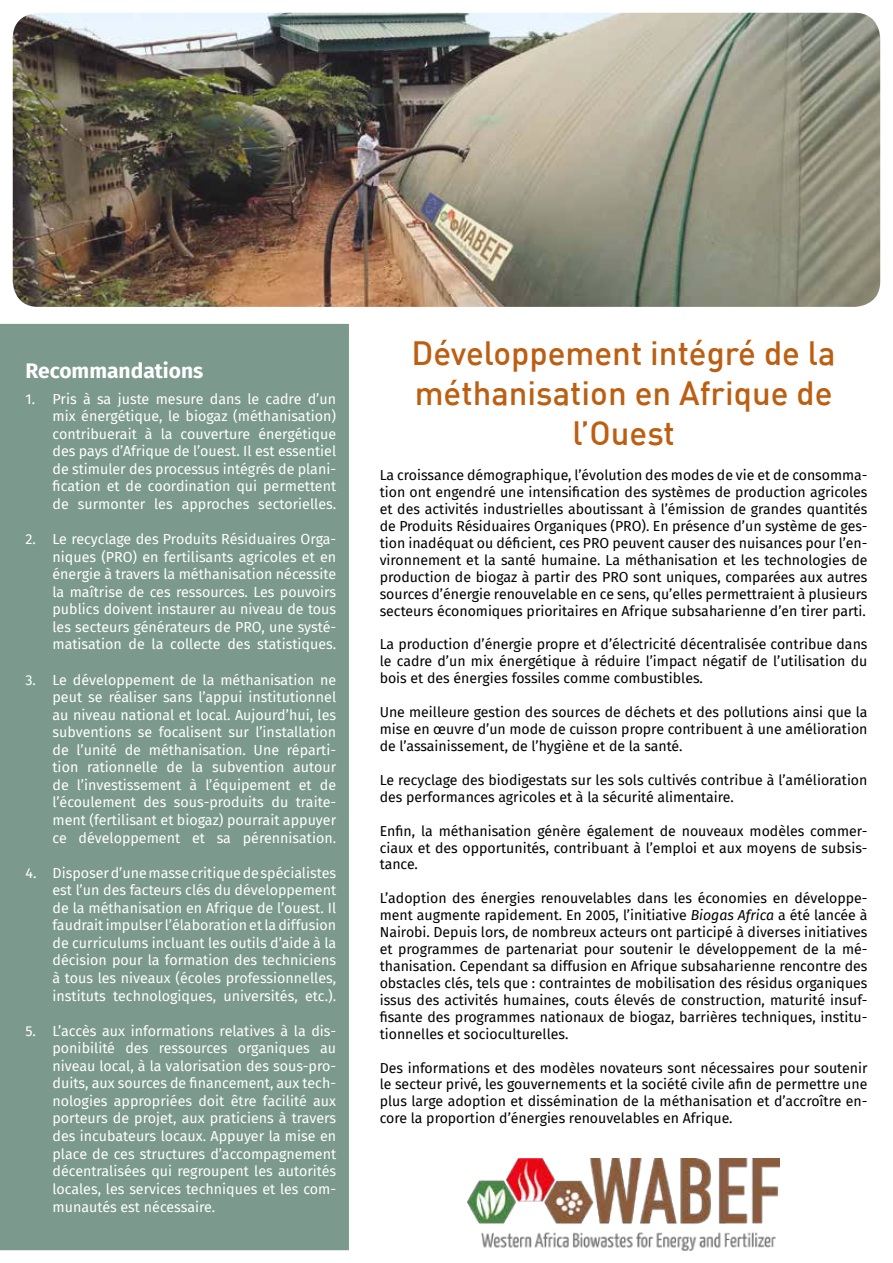
<style>
.page{position:relative;width:893px;height:1263px;background:#fff}
.page>*{position:absolute;margin:0;border:0;box-sizing:border-box;transform-origin:0 0}
.t1{font:500 33px/39.6px "DIN";color:#bc5f12;text-align:center}
.t2{font:700 21px "Fira Sans";color:#fff}
.t3{font:14.25px/17.5px "Fira Sans";color:#fff;text-align:justify}
.t4{font:14.1px/17px "Fira Sans";color:#000;text-align:justify}
.s1{font-style:italic}
</style>
<div class="page">
<div style="left:0;top:324px;width:349px;height:926px;background:#7b998d"></div>
<img style="left:13px;top:13px;width:867px;height:294px">
<img style="left:468px;top:1159px;width:311px;height:91px">
<h2 class="t2" style="left:26px;top:352px;width:179px">Recommandations</h2>
<p class="t3" style="left:53px;top:389px;width:285px;text-indent:-27px">1. Pris à sa juste mesure dans le cadre d’un mix énergétique, le biogaz (méthanisation) contribuerait à la couverture énergétique des pays d’Afrique de l’ouest. Il est essentiel de stimuler des processus intégrés de plani&shy;fication et de coordination qui permettent de surmonter les approches sectorielles.</p>
<p class="t3" style="left:53px;top:530px;width:285px;text-indent:-27px">2. Le recyclage des Produits Résiduaires Orga&shy;niques (PRO) en fertilisants agricoles et en énergie à travers la méthanisation nécessite la maîtrise de ces ressources. Les pouvoirs publics doivent instaurer au niveau de tous les secteurs générateurs de PRO, une systé&shy;matisation de la collecte des statistiques.</p>
<p class="t3" style="left:53px;top:670px;width:285px;text-indent:-27px">3. Le développement de la méthanisation ne peut se réaliser sans l’appui institutionnel au niveau national et local. Aujourd’hui, les subventions se focalisent sur l’installation de l’unité de méthanisation. Une réparti&shy;tion rationnelle de la subvention autour de l’investissement à l’équipement et de l’écoulement des sous-produits du traite&shy;ment (fertilisant et biogaz) pourrait appuyer ce développement et sa pérennisation.</p>
<p class="t3" style="left:53px;top:863px;width:285px;text-indent:-27px">4. Disposer d’une masse critique de spécialistes est l’un des facteurs clés du développement de la méthanisation en Afrique de l’ouest. Il faudrait impulser l’élaboration et la diffusion de curriculums incluant les outils d’aide à la décision pour la formation des techniciens à tous les niveaux (écoles professionnelles, instituts technologiques, universités, etc.).</p>
<p class="t3" style="left:53px;top:1021px;width:285px;text-indent:-27px">5. L’accès aux informations relatives à la dis&shy;ponibilité des ressources organiques au niveau local, à la valorisation des sous-pro&shy;duits, aux sources de financement, aux tech&shy;nologies appropriées doit être facilité aux porteurs de projet, aux praticiens à travers des incubateurs locaux. Appuyer la mise en place de ces structures d’accompagnement décentralisées qui regroupent les autorités locales, les services techniques et les com&shy;munautés est nécessaire.</p>
<h1 class="t1" style="left:411px;top:333px;width:426px">Développement intégré de la méthanisation en Afrique de l’Ouest</h1>
<p class="t4" style="left:380px;top:466px;width:489px">La croissance démographique, l’évolution des modes de vie et de consomma&shy;tion ont engendré une intensification des systèmes de production agricoles et des activités industrielles aboutissant à l’émission de grandes quantités de Produits Résiduaires Organiques (PRO). En présence d’un système de ges&shy;tion inadéquat ou déficient, ces PRO peuvent causer des nuisances pour l’en&shy;vironnement et la santé humaine. La méthanisation et les technologies de production de biogaz à partir des PRO sont uniques, comparées aux autres sources d’énergie renouvelable en ce sens, qu’elles permettraient à plusieurs secteurs économiques prioritaires en Afrique subsaharienne d’en tirer parti.</p>
<p class="t4" style="left:380px;top:636px;width:489px">La production d’énergie propre et d’électricité décentralisée contribue dans le cadre d’un mix énergétique à réduire l’impact négatif de l’utilisation du bois et des énergies fossiles comme combustibles.</p>
<p class="t4" style="left:380px;top:703px;width:489px">Une meilleure gestion des sources de déchets et des pollutions ainsi que la mise en œuvre d’un mode de cuisson propre contribuent à une amélioration de l’assainissement, de l’hygiène et de la santé.</p>
<p class="t4" style="left:380px;top:771px;width:489px">Le recyclage des biodigestats sur les sols cultivés contribue à l’amélioration des performances agricoles et à la sécurité alimentaire.</p>
<p class="t4" style="left:380px;top:822px;width:489px">Enfin, la méthanisation génère également de nouveaux modèles commer&shy;ciaux et des opportunités, contribuant à l’emploi et aux moyens de subsis&shy;tance.</p>
<p class="t4" style="left:380px;top:889px;width:489px">L’adoption des énergies renouvelables dans les économies en développe&shy;ment augmente rapidement. En 2005, l’initiative <span class="s1">Biogas Africa</span> a été lancée à Nairobi. Depuis lors, de nombreux acteurs ont participé à diverses initiatives et programmes de partenariat pour soutenir le développement de la mé&shy;thanisation. Cependant sa diffusion en Afrique subsaharienne rencontre des obstacles clés, tels que : contraintes de mobilisation des résidus organiques issus des activités humaines, couts élevés de construction, maturité insuf&shy;fisante des programmes nationaux de biogaz, barrières techniques, institu&shy;tionnelles et socioculturelles.</p>
<p class="t4" style="left:380px;top:1059px;width:489px">Des informations et des modèles novateurs sont nécessaires pour soutenir le secteur privé, les gouvernements et la société civile afin de permettre une plus large adoption et dissémination de la méthanisation et d’accroître en&shy;core la proportion d’énergies renouvelables en Afrique.</p>
</div>
